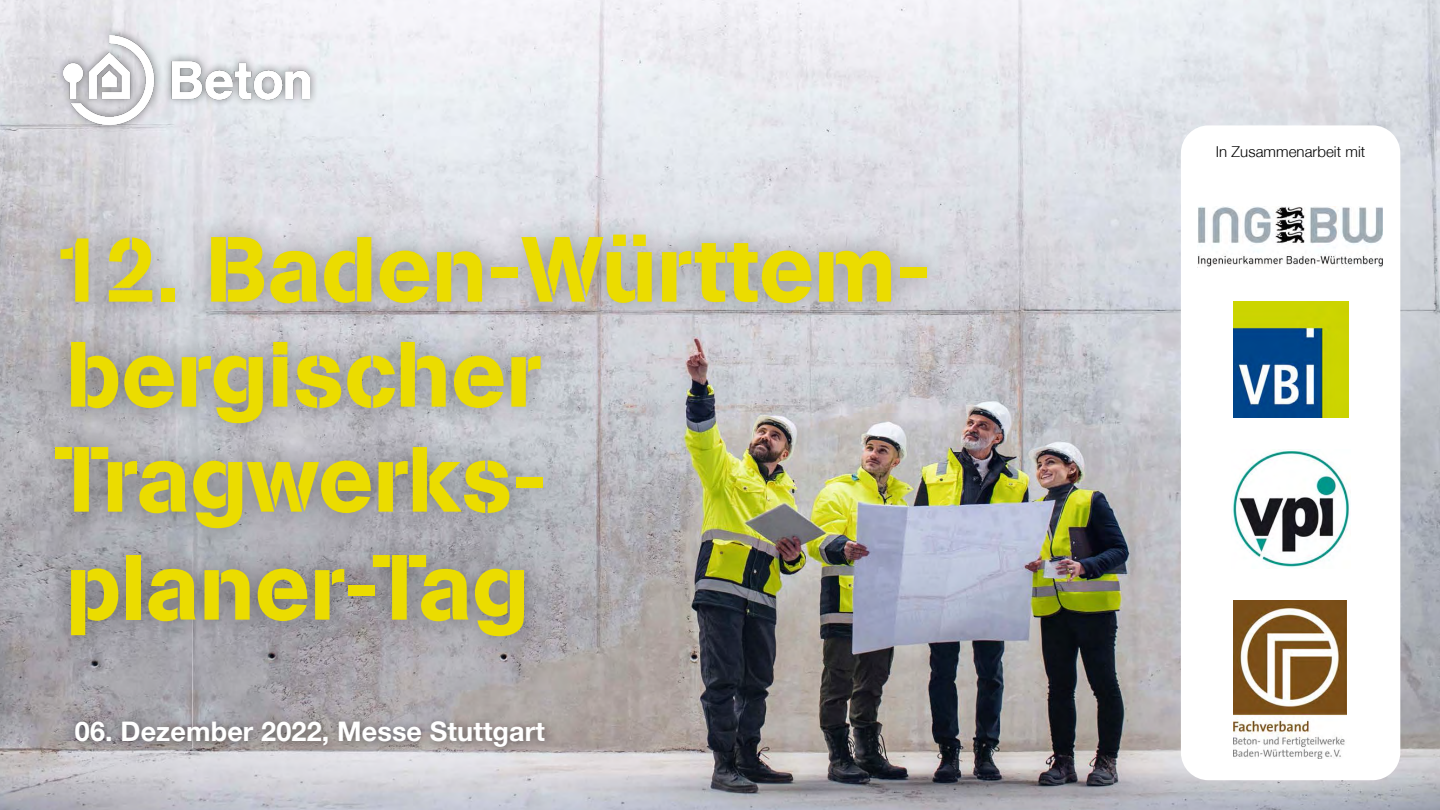
<style>
.page{position:relative;width:1440px;height:810px;background:#fff}
.page>*{position:absolute;margin:0;border:0;box-sizing:border-box;transform-origin:0 0}
.t1{font:91.5px "AG Book Stencil";color:#ebdc00}
.t2{font:700 27px "Helvetica Neue";letter-spacing:.005em;color:#fff}
.t3{font:300 15px "Helvetica Neue";letter-spacing:.005em;color:#000}
</style>
<div class="page">
<img style="left:0;top:0;width:1440px;height:810px">
<div style="left:55px;top:26px;width:264px;height:107px;background:#000;opacity:.45"></div>
<img style="left:64px;top:35px;width:245px;height:89px">
<div style="left:32px;top:211px;width:918px;height:448px;background:#000;opacity:.35"></div>
<div style="left:67px;top:713px;width:487px;height:43px;background:#000;opacity:.45"></div>
<div style="left:1181px;top:125px;width:219px;height:655px;background:#fff;border-radius:28px"></div>
<img style="left:1198px;top:206px;width:184px;height:61px">
<img style="left:1233px;top:302px;width:116px;height:115px">
<img style="left:1231px;top:450px;width:119px;height:118px">
<img style="left:1234px;top:601px;width:113px;height:157px">
<h1 class="t1" style="left:54px;top:215px;width:878px">12. Baden-Württem-</h1>
<h1 class="t1" style="left:66px;top:320px;width:476px">bergischer</h1>
<h1 class="t1" style="left:55px;top:425px;width:493px">Tragwerks-</h1>
<h1 class="t1" style="left:66px;top:533px;width:465px">planer-Tag</h1>
<p class="t2" style="left:75px;top:715px;width:472px">06. Dezember 2022, Messe Stuttgart</p>
<p class="t3" style="left:1216px;top:143px;width:151px">In Zusammenarbeit mit</p>
</div>
